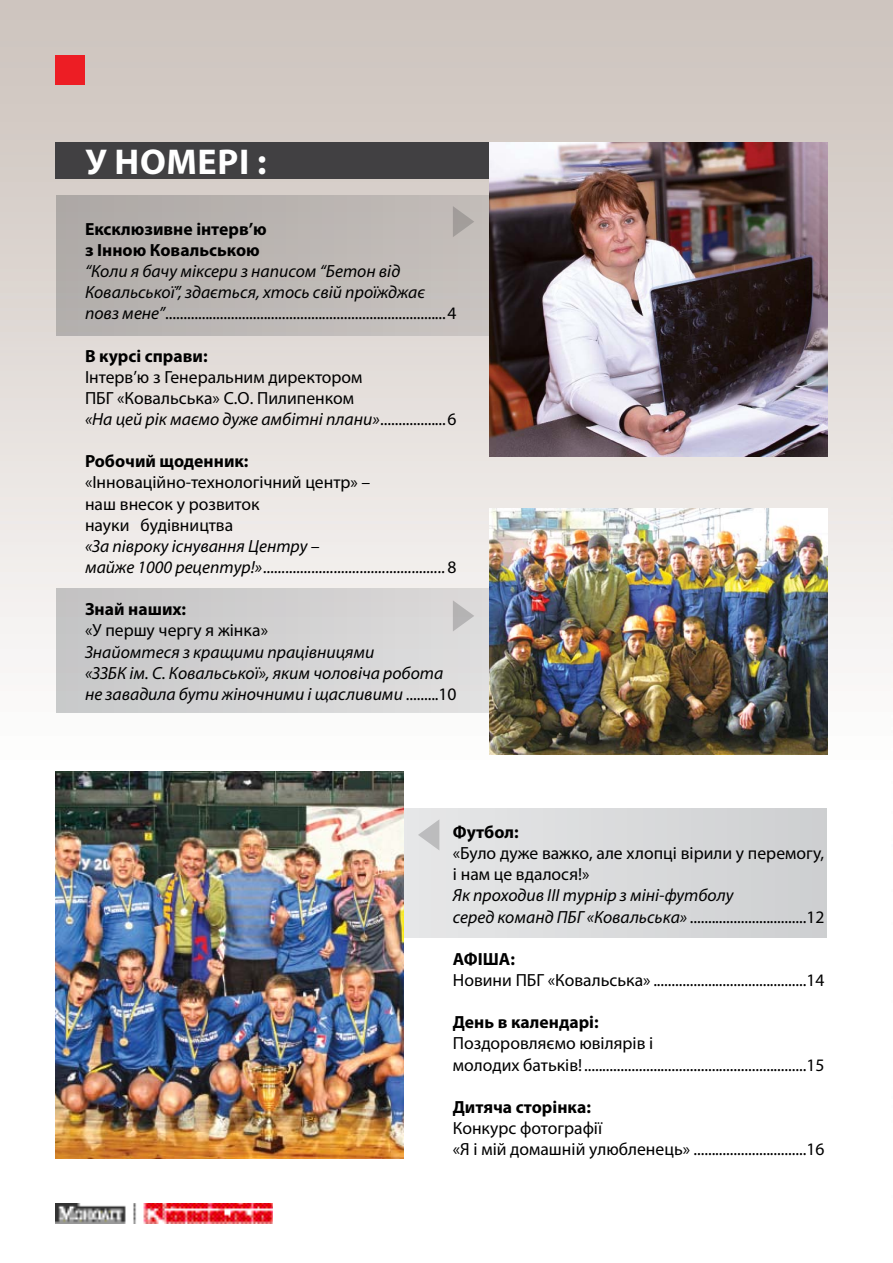
<style>
.page{position:relative;width:893px;height:1263px;background:#fff}
.page>*{position:absolute;margin:0;border:0;box-sizing:border-box;transform-origin:0 0}
.t1{font:700 36px "Myriad Pro";color:#fff}
.t2{font:17.55px/21.1px "Myriad Pro";color:#000}
.t3{font:italic 17.55px/21.1px "Myriad Pro";color:#000}
.t4{font:700 17.55px/21.1px "Myriad Pro";color:#000}
.s1{font-style:normal}
.s2{font-style:italic}
</style>
<div class="page">
<img style="left:0;top:0;width:893px;height:1224px">
<div style="left:56px;top:195px;width:770px;height:140px;background:#bbb6b3"></div>
<div style="left:56px;top:809px;width:770px;height:128px;background:#dadbdc"></div>
<div style="left:56px;top:589px;width:770px;height:123px;background:linear-gradient(to bottom,#cfcdce,#d6d6d7)"></div>
<div style="left:55px;top:55px;width:30px;height:30px;background:#ed1d24"></div>
<img style="left:55px;top:1204px;width:217px;height:19px">
<div style="left:55px;top:142px;width:771px;height:36px;background:#414042"></div>
<img style="left:489px;top:142px;width:338px;height:314px">
<img style="left:489px;top:509px;width:338px;height:245px">
<svg style="left:453px;top:600px;width:21px;height:31px"></svg>
<svg style="left:418px;top:819px;width:21px;height:31px"></svg>
<svg style="left:453px;top:207px;width:21px;height:30px"></svg>
<img style="left:55px;top:772px;width:348px;height:386px">
<h1 class="t1" style="left:85px;top:138px;width:183px">У номері :</h1>
<p class="t4" style="left:85px;top:218px;width:183px">Ексклюзивне інтерв’ю з Інною Ковальською</p>
<p class="t3" style="left:85px;top:260px;width:373px">“Коли я бачу міксери з написом “Бетон від<br>Ковальської”, здається, хтось свій проїжджає повз мене”<span class="s1">.............................................................................4</span></p>
<p class="t4" style="left:85px;top:345px;width:124px">В курсі справи:</p>
<p class="t2" style="left:85px;top:366px;width:373px">Інтерв’ю з Генеральним директором<br>ПБГ «Ковальська» С.О. Пилипенком<br><span class="s2">«На цей рік маємо дуже амбітні плани»</span>..................6</p>
<p class="t4" style="left:85px;top:450px;width:165px">Робочий щоденник:</p>
<p class="t2" style="left:85px;top:472px;width:287px">«Інноваційно-технологічний центр» – наш внесок у розвиток<br>науки будівництва</p>
<p class="t3" style="left:85px;top:535px;width:373px">«За півроку існування Центру –<br>майже 1000 рецептур!».................................................<span class="s1">8</span></p>
<p class="t4" style="left:85px;top:598px;width:103px">Знай наших:</p>
<p class="t2" style="left:85px;top:620px;width:184px">«У першу чергу я жінка»</p>
<p class="t3" style="left:85px;top:641px;width:373px">Знайомтеся з кращими працівницями<br>«ЗЗБК ім. С. Ковальської», яким чоловіча робота не завадила бути жіночними і щасливими <span class="s1">.........10</span></p>
<p class="t4" style="left:453px;top:821px;width:67px">Футбол:</p>
<p class="t2" style="left:453px;top:842px;width:373px">«Було дуже важко, але хлопці вірили у перемогу, і нам це вдалося!»</p>
<p class="t3" style="left:453px;top:885px;width:373px">Як проходив III турнір з міні-футболу<br>серед команд ПБГ «Ковальська» <span class="s1">................................12</span></p>
<p class="t4" style="left:453px;top:948px;width:64px">АФІША:</p>
<p class="t2" style="left:453px;top:969px;width:373px">Новини ПБГ «Ковальська» ..........................................14</p>
<p class="t4" style="left:453px;top:1011px;width:147px">День в календарі:</p>
<p class="t2" style="left:453px;top:1033px;width:373px">Поздоровляємо ювілярів і<br>молодих батьків!.............................................................15</p>
<p class="t4" style="left:453px;top:1096px;width:140px">Дитяча сторінка:</p>
<p class="t2" style="left:453px;top:1117px;width:373px">Конкурс фотографії<br>«Я і мій домашній улюбленець» ...............................16</p>
</div>
